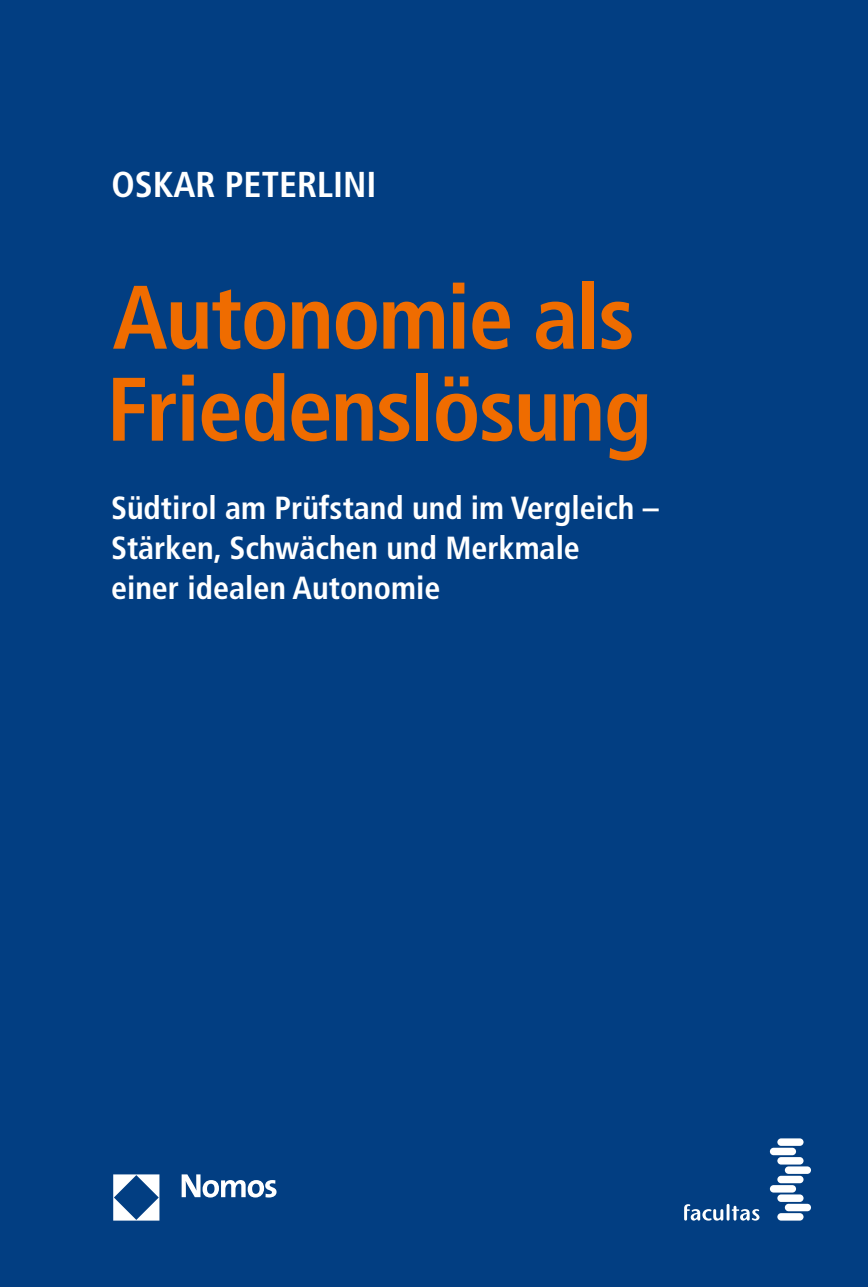
<style>
.page{position:relative;width:868px;height:1287px;background:#fff}
.page>*{position:absolute;margin:0;border:0;box-sizing:border-box;transform-origin:0 0}
.t1{font:700 condensed 90px/92px "Frutiger LT Std";letter-spacing:-.02em;color:#ef6c00}
.t2{font:700 condensed 36px "Frutiger LT Std";color:#fff}
.t3{font:700 condensed 32px/40px "Frutiger LT Std";color:#fff}
</style>
<div class="page">
<div style="left:0;top:0;width:867px;height:1287px;background:#023e82"></div>
<div style="left:769px;top:1185px;width:27px;height:8px;background:#fff;border-radius:4px"></div>
<div style="left:777px;top:1194px;width:26px;height:8px;background:#fff;border-radius:4px"></div>
<div style="left:784px;top:1204px;width:26px;height:7px;background:#fff;border-radius:4px"></div>
<div style="left:777px;top:1213px;width:26px;height:8px;background:#fff;border-radius:4px"></div>
<div style="left:769px;top:1148px;width:27px;height:7px;background:#fff;border-radius:4px"></div>
<div style="left:777px;top:1138px;width:26px;height:8px;background:#fff;border-radius:4px"></div>
<div style="left:777px;top:1157px;width:26px;height:8px;background:#fff;border-radius:4px"></div>
<div style="left:784px;top:1166px;width:26px;height:8px;background:#fff;border-radius:4px"></div>
<div style="left:777px;top:1176px;width:26px;height:7px;background:#fff;border-radius:4px"></div>
<hr style="left:726px;top:1204px;width:3px;height:17px;background:#fff">
<svg style="left:684px;top:1204px;width:39px;height:17px"></svg>
<svg style="left:731px;top:1206px;width:28px;height:15px"></svg>
<svg style="left:182px;top:1174px;width:94px;height:23px"></svg>
<svg style="left:113px;top:1174px;width:46px;height:47px"></svg>
<p class="t2" style="left:111px;top:163px;width:266px">OSKAR PETERLINI</p>
<h1 class="t1" style="left:106px;top:272px;width:547px">Autonomie als<br>Friedenslösung</h1>
<p class="t3" style="left:111px;top:488px;width:549px">Südtirol am Prüfstand und im Vergleich –<br>Stärken, Schwächen und Merkmale<br>einer idealen Autonomie</p>
</div>
